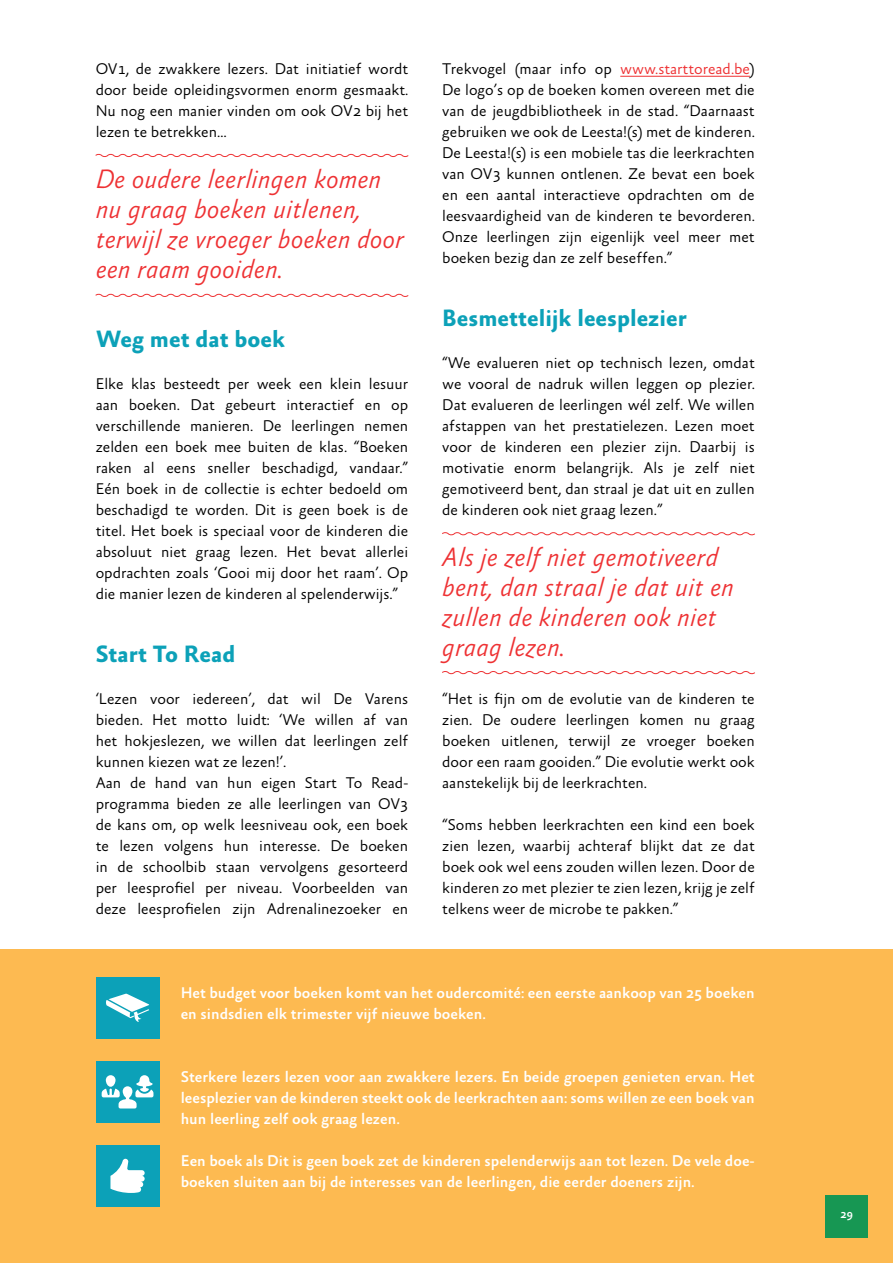
<style>
.page{position:relative;width:893px;height:1263px;background:#fff}
.page>*{position:absolute;margin:0;border:0;box-sizing:border-box;transform-origin:0 0}
.t1{font:italic 300 27px/30px "Absara Sans OT";color:#ee3133}
.t2{font:700 24px "Absara Sans OT";color:#0ca1b8}
.t3{font:300 15.75px/21px "Absara Sans OT";color:#000;text-align:justify}
.t4{font:500 15.75px/21px "Absara Sans OT";color:#fff}
.t5{font:500 12px "Absara Sans OT";color:#fff}
.s1{color:#ee3133}
</style>
<div class="page">
<div style="left:0;top:950px;width:893px;height:313px;background:#fdba51"></div>
<hr style="left:620px;top:76px;width:130px;height:1px;background:#ee3133">
<svg style="left:95px;top:153px;width:314px;height:4px"></svg>
<svg style="left:95px;top:293px;width:314px;height:4px"></svg>
<svg style="left:442px;top:532px;width:313px;height:4px"></svg>
<svg style="left:442px;top:671px;width:313px;height:4px"></svg>
<div style="left:96px;top:977px;width:63px;height:61px;background:#0ca1b8"></div>
<svg style="left:106px;top:993px;width:43px;height:29px"></svg>
<div style="left:96px;top:1061px;width:63px;height:61px;background:#0ca1b8"></div>
<svg style="left:102px;top:1075px;width:51px;height:33px"></svg>
<div style="left:96px;top:1145px;width:63px;height:61px;background:#0ca1b8"></div>
<svg style="left:110px;top:1159px;width:35px;height:34px"></svg>
<div style="left:825px;top:1195px;width:43px;height:43px;background:#179753"></div>
<p class="t3" style="left:96px;top:59px;width:314px">OV1, de zwakkere lezers. Dat initiatief wordt door beide opleidingsvormen enorm gesmaakt.<br>Nu nog een manier vinden om ook OV2 bij het lezen te betrekken…</p>
<p class="t1" style="left:96px;top:165px;width:310px">De oudere leerlingen komen nu graag boeken uitlenen, terwijl ze vroeger boeken door een raam gooiden.</p>
<p class="t2" style="left:96px;top:327px;width:191px">Weg met dat boek</p>
<p class="t3" style="left:96px;top:374px;width:314px">Elke klas besteedt per week een klein lesuur aan boeken. Dat gebeurt interactief en op verschillende manieren. De leerlingen nemen zelden een boek mee buiten de klas. “Boeken raken al eens sneller beschadigd, vandaar.” Eén boek in de collectie is echter bedoeld om beschadigd te worden. Dit is geen boek is de titel. Het boek is speciaal voor de kinderen die absoluut niet graag lezen. Het bevat allerlei opdrachten zoals ‘Gooi mij door het raam’. Op die manier lezen de kinderen al spelenderwijs.”</p>
<p class="t2" style="left:96px;top:642px;width:141px">Start To Read</p>
<p class="t3" style="left:96px;top:689px;width:314px;text-align:left">‘Lezen voor iedereen’, dat wil De Varens bieden. Het motto luidt: ‘We willen af van het hokjeslezen, we willen dat leerlingen zelf kunnen kiezen wat ze lezen!’.<br>Aan de hand van hun eigen Start To Read&shy;programma bieden ze alle leerlingen van OV3 de kans om, op welk leesniveau ook, een boek te lezen volgens hun interesse. De boeken in de schoolbib staan vervolgens gesorteerd per leesprofiel per niveau. Voorbeelden van deze leesprofielen zijn Adrenalinezoeker en</p>
<p class="t3" style="left:442px;top:59px;width:314px">Trekvogel (maar info op <span class="s1">www.starttoread.be</span>)<br>De logo’s op de boeken komen overeen met die van de jeugdbibliotheek in de stad. “Daarnaast gebruiken we ook de Leesta!(s) met de kinderen.<br>De Leesta!(s) is een mobiele tas die leerkrachten van OV3 kunnen ontlenen. Ze bevat een boek en een aantal interactieve opdrachten om de leesvaardigheid van de kinderen te bevorderen.<br>Onze leerlingen zijn eigenlijk veel meer met boeken bezig dan ze zelf beseffen.”</p>
<p class="t2" style="left:442px;top:306px;width:246px">Besmettelijk leesplezier</p>
<p class="t3" style="left:442px;top:353px;width:314px">“We evalueren niet op technisch lezen, omdat we vooral de nadruk willen leggen op plezier.<br>Dat evalueren de leerlingen wél zelf. We willen afstappen van het prestatielezen. Lezen moet voor de kinderen een plezier zijn. Daarbij is motivatie enorm belangrijk. Als je zelf niet gemotiveerd bent, dan straal je dat uit en zullen de kinderen ook niet graag lezen.”</p>
<p class="t1" style="left:442px;top:543px;width:293px">Als je zelf niet gemotiveerd bent, dan straal je dat uit en zullen de kinderen ook niet graag lezen.</p>
<p class="t3" style="left:442px;top:689px;width:314px">“Het is fijn om de evolutie van de kinderen te zien. De oudere leerlingen komen nu graag boeken uitlenen, terwijl ze vroeger boeken door een raam gooiden.” Die evolutie werkt ook aanstekelijk bij de leerkrachten.</p>
<p class="t3" style="left:442px;top:815px;width:314px">“Soms hebben leerkrachten een kind een boek zien lezen, waarbij achteraf blijkt dat ze dat boek ook wel eens zouden willen lezen. Door de kinderen zo met plezier te zien lezen, krijg je zelf telkens weer de microbe te pakken.”</p>
<p class="t4" style="left:181px;top:983px;width:575px">Het budget voor boeken komt van het oudercomité: een eerste aankoop van 25 boeken en sindsdien elk trimester vijf nieuwe boeken.</p>
<p class="t4" style="left:181px;top:1067px;width:576px;text-align:justify">Sterkere lezers lezen voor aan zwakkere lezers. En beide groepen genieten ervan. Het leesplezier van de kinderen steekt ook de leerkrachten aan: soms willen ze een boek van hun leerling zelf ook graag lezen.</p>
<p class="t4" style="left:181px;top:1151px;width:575px">Een boek als Dit is geen boek zet de kinderen spelenderwijs aan tot lezen. De vele doe&shy;boeken sluiten aan bij de interesses van de leerlingen, die eerder doeners zijn.</p>
<p class="t5" style="left:840px;top:1208px;width:14px">29</p>
</div>
